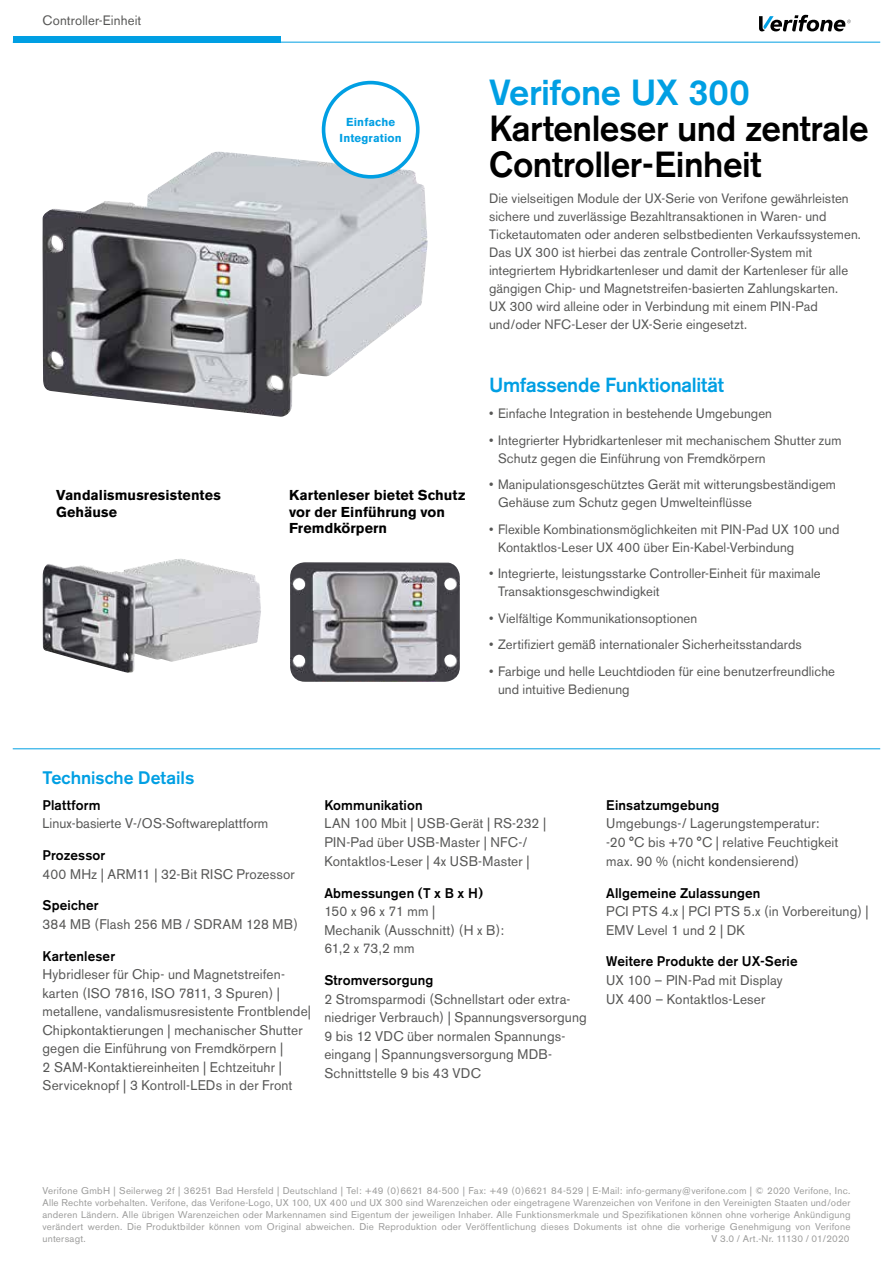
<style>
.page{position:relative;width:893px;height:1263px;background:#fff}
.page>*{position:absolute;margin:0;border:0;box-sizing:border-box;transform-origin:0 0}
.t1{font:500 36px/36px "Akzidenz Grotesk BE";letter-spacing:-.015em;color:#000}
.t2{font:500 36px "Akzidenz Grotesk BE";letter-spacing:-.01em;color:#009fe3}
.t3{font:500 20.25px "Akzidenz Grotesk BE";letter-spacing:-.01em;color:#009fe3}
.t4{font:500 18px "Akzidenz Grotesk BE";color:#009fe3}
.t5{font:700 14.25px/16.5px "Akzidenz Grotesk BE";letter-spacing:.005em;color:#000}
.t6{font:13.95px/18.6px "Akzidenz Grotesk BE";letter-spacing:.01em;color:#575756}
.t7{font:500 13.95px "Akzidenz Grotesk BE";letter-spacing:.01em;color:#000}
.t8{font:13.5px/18px "Akzidenz Grotesk BE";letter-spacing:.005em;color:#575756}
.t9{font:700 11.4px/16.5px "Akzidenz Grotesk BE";letter-spacing:.01em;color:#009fe3;text-align:center}
.t10{font:9.75px/12px "Akzidenz Grotesk BE";letter-spacing:.025em;color:#9d9d9c;text-align:justify}
</style>
<div class="page">
<img style="left:43px;top:152px;width:385px;height:265px">
<svg style="left:759px;top:15px;width:92px;height:16px"></svg>
<div style="left:13px;top:36px;width:268px;height:7px;background:#009fe3"></div>
<hr style="left:13px;top:42px;width:867px;height:1px;background:#009fe3">
<hr style="left:13px;top:748px;width:867px;height:1px;background:#009fe3">
<div style="left:324px;top:83px;width:94px;height:94px;background:#fff;border-radius:50%"></div>
<div style="left:322px;top:81px;width:98px;height:98px;border:4px solid #009fe3;border-radius:50%"></div>
<img style="left:43px;top:559px;width:218px;height:114px">
<img style="left:290px;top:562px;width:170px;height:120px">
<p class="t8" style="left:43px;top:11px;width:100px">Controller-Einheit</p>
<p class="t9" style="left:340px;top:114px;width:64px">Einfache<br>Integration</p>
<p class="t5" style="left:56px;top:487px;width:166px">Vandalismusresistentes<br>Gehäuse</p>
<p class="t5" style="left:289px;top:487px;width:178px">Kartenleser bietet Schutz vor der Einführung von<br>Fremdkörpern</p>
<h1 class="t2" style="left:489px;top:70px;width:262px">Verifone UX 300</h1>
<h1 class="t1" style="left:489px;top:110px;width:381px">Kartenleser und zentrale<br>Controller-Einheit</h1>
<p class="t8" style="left:489px;top:189px;width:373px">Die vielseitigen Module der UX-Serie von Verifone gewährleisten sichere und zuverlässige Bezahltransaktionen in Waren- und Ticketautomaten oder anderen selbstbedienten Verkaufssystemen.<br>Das UX 300 ist hierbei das zentrale Controller-System mit integriertem Hybridkartenleser und damit der Kartenleser für alle gängigen Chip- und Magnetstreifen-basierten Zahlungskarten.<br>UX 300 wird alleine oder in Verbindung mit einem PIN-Pad und/oder NFC-Leser der UX-Serie eingesetzt.</p>
<h2 class="t3" style="left:489px;top:372px;width:237px">Umfassende Funktionalität</h2>
<p class="t8" style="left:489px;top:404px;width:285px">• Einfache Integration in bestehende Umgebungen</p>
<p class="t8" style="left:498px;top:431px;width:345px;text-indent:-9px">• Integrierter Hybridkartenleser mit mechanischem Shutter zum<br>Schutz gegen die Einführung von Fremdkörpern</p>
<p class="t8" style="left:498px;top:475px;width:340px;text-indent:-9px">• Manipulationsgeschütztes Gerät mit witterungsbeständigem<br>Gehäuse zum Schutz gegen Umwelteinflüsse</p>
<p class="t8" style="left:498px;top:520px;width:343px;text-indent:-9px">• Flexible Kombinationsmöglichkeiten mit PIN-Pad UX 100 und<br>Kontaktlos-Leser UX 400 über Ein-Kabel-Verbindung</p>
<p class="t8" style="left:498px;top:564px;width:324px;text-indent:-9px">• Integrierte, leistungsstarke Controller-Einheit für maximale<br>Transaktionsgeschwindigkeit</p>
<p class="t8" style="left:489px;top:609px;width:210px">• Vielfältige Kommunikationsoptionen</p>
<p class="t8" style="left:489px;top:635px;width:314px">• Zertifiziert gemäß internationaler Sicherheitsstandards</p>
<p class="t8" style="left:498px;top:662px;width:339px;text-indent:-9px">• Farbige und helle Leuchtdioden für eine benutzerfreundliche und intuitive Bedienung</p>
<h3 class="t4" style="left:43px;top:767px;width:153px">Technische Details</h3>
<p class="t7" style="left:43px;top:796px;width:59px">Plattform</p>
<p class="t6" style="left:43px;top:814px;width:227px">Linux-basierte V-/OS-Softwareplattform</p>
<p class="t7" style="left:43px;top:847px;width:64px">Prozessor</p>
<p class="t6" style="left:43px;top:864px;width:254px">400 MHz | ARM11 | 32-Bit RISC Prozessor</p>
<p class="t7" style="left:43px;top:897px;width:58px">Speicher</p>
<p class="t6" style="left:43px;top:915px;width:257px">384 MB (Flash 256 MB / SDRAM 128 MB)</p>
<p class="t7" style="left:43px;top:947px;width:74px">Kartenleser</p>
<p class="t6" style="left:43px;top:965px;width:270px">Hybridleser für Chip- und Magnetstreifen&shy;karten (ISO 7816, ISO 7811, 3 Spuren) | metallene, vandalismusresistente Frontblende| Chipkontaktierungen | mechanischer Shutter gegen die Einführung von Fremdkörpern |<br>2 SAM-Kontaktiereinheiten | Echtzeituhr | Serviceknopf | 3 Kontroll-LEDs in der Front</p>
<p class="t7" style="left:324px;top:796px;width:100px">Kommunikation</p>
<p class="t6" style="left:324px;top:814px;width:223px">LAN 100 Mbit | USB-Gerät | RS-232 |<br>PIN-Pad über USB-Master | NFC-/<br>Kontaktlos-Leser | 4x USB-Master |</p>
<p class="t7" style="left:324px;top:884px;width:160px">Abmessungen (T x B x H)</p>
<p class="t6" style="left:324px;top:902px;width:181px">150 x 96 x 71 mm |<br>Mechanik (Ausschnitt) (H x B):<br>61,2 x 73,2 mm</p>
<p class="t7" style="left:324px;top:971px;width:110px">Stromversorgung</p>
<p class="t6" style="left:324px;top:989px;width:264px">2 Stromsparmodi (Schnellstart oder extra&shy;niedriger Verbrauch) | Spannungsversorgung 9 bis 12 VDC über normalen Spannungs&shy;eingang | Spannungsversorgung MDB-Schnittstelle 9 bis 43 VDC</p>
<p class="t7" style="left:606px;top:796px;width:115px">Einsatzumgebung</p>
<p class="t6" style="left:606px;top:814px;width:234px">Umgebungs-/ Lagerungstemperatur: -20 °C bis +70 °C | relative Feuchtigkeit max. 90 % (nicht kondensierend)</p>
<p class="t7" style="left:606px;top:884px;width:156px">Allgemeine Zulassungen</p>
<p class="t6" style="left:606px;top:902px;width:264px">PCI PTS 4.x | PCI PTS 5.x (in Vorbereitung) |<br>EMV Level 1 und 2 | DK</p>
<p class="t7" style="left:606px;top:953px;width:193px">Weitere Produkte der UX-Serie</p>
<p class="t6" style="left:606px;top:971px;width:178px">UX 100 – PIN-Pad mit Display<br>UX 400 – Kontaktlos-Leser</p>
<p class="t10" style="left:43px;top:1184px;width:809px">Verifone GmbH | Seilerweg 2f | 36251 Bad Hersfeld | Deutschland | Tel: +49 (0)6621 84-500 | Fax: +49 (0)6621 84-529 | E-Mail: info-germany@verifone.com | © 2020 Verifone, Inc.<br>Alle Rechte vorbehalten. Verifone, das Verifone-Logo, UX 100, UX 400 und UX 300 sind Warenzeichen oder eingetragene Warenzeichen von Verifone in den Vereinigten Staaten und/oder anderen Ländern. Alle übrigen Warenzeichen oder Markennamen sind Eigentum der jeweiligen Inhaber. Alle Funktionsmerkmale und Spezifikationen können ohne vorherige Ankündigung verändert werden. Die Produktbilder können vom Original abweichen. Die Reproduktion oder Veröffentlichung dieses Dokuments ist ohne die vorherige Genehmigung von Verifone untersagt.</p>
<p class="t10" style="left:712px;top:1232px;width:140px">V 3.0 / Art.-Nr. 11130 / 01/2020</p>
</div>
